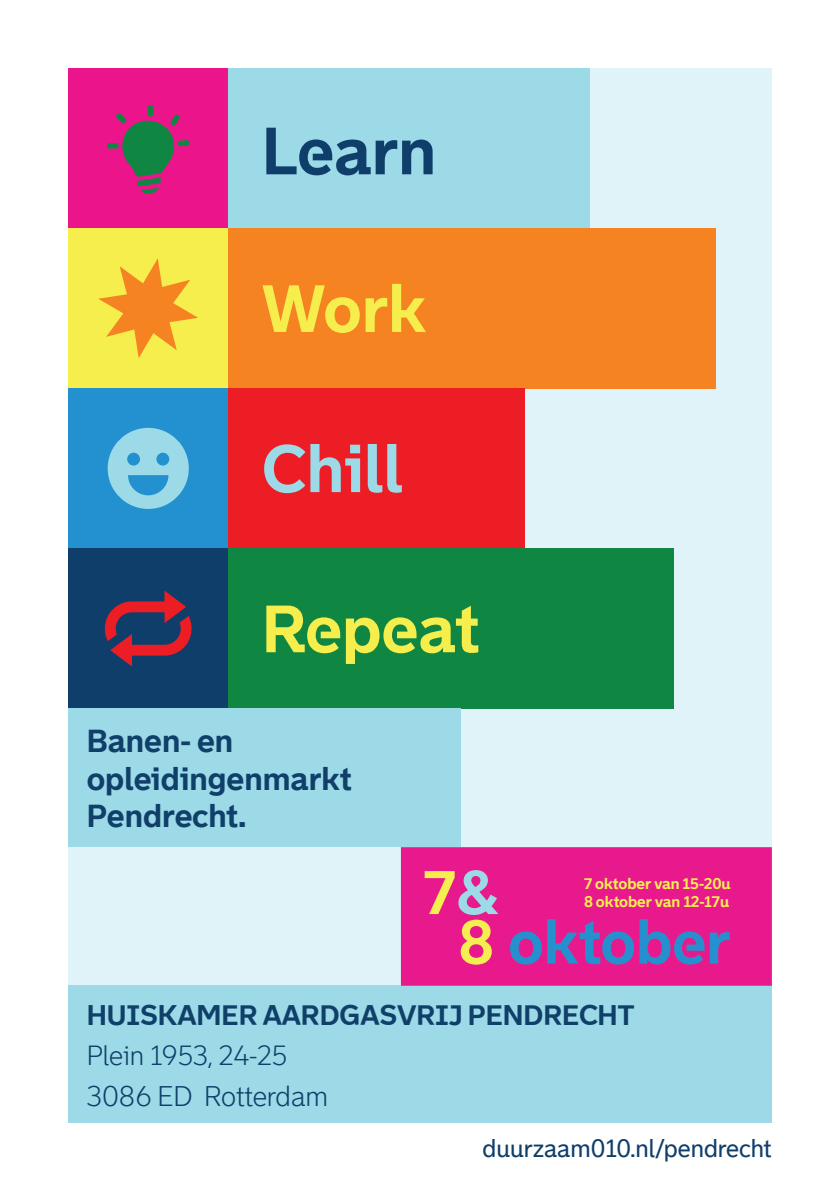
<style>
.page{position:relative;width:840px;height:1191px;background:#fff}
.page>*{position:absolute;margin:0;border:0;box-sizing:border-box;transform-origin:0 0}
.t1{font:65px "Bolder Heading";color:#f5ee4d}
.t2{font:65px "Bolder Heading";color:#103e6a}
.t3{font:65px "Bolder Heading";color:#9cdae8}
.t4{font:60px/49.6px "Bolder Heading";color:#2690cf}
.t5{font:700 31.4px/37.6px "Bolder";color:#103f69}
.t6{font:700 27.8px "Bolder";color:#103f69}
.t7{font:300 27.8px "Bolder";color:#103f69}
.t8{font:300 27px "Bolder";color:#103f69}
.t9{font:24px "Bolder";color:#103e6a}
.t10{font:700 15.2px/18.2px "Bolder";color:#f4ee50}
.s1{color:#f4ee50}
.s2{color:#9cdae8}
</style>
<div class="page">
<div style="left:68px;top:68px;width:703px;height:1055px;background:#dff3f8"></div>
<div style="left:68px;top:68px;width:160px;height:160px;background:#eb148b"></div>
<svg style="left:107px;top:105px;width:82px;height:89px"></svg>
<div style="left:68px;top:228px;width:160px;height:160px;background:#f5ee4d"></div>
<svg style="left:98px;top:258px;width:100px;height:100px"></svg>
<div style="left:68px;top:388px;width:160px;height:160px;background:#2391d0"></div>
<div style="left:108px;top:428px;width:81px;height:81px;background:#9cdae8;border-radius:50%"></div>
<div style="left:127px;top:453px;width:13px;height:12px;background:#2391d0;border-radius:50%"></div>
<div style="left:156px;top:453px;width:13px;height:12px;background:#2391d0;border-radius:50%"></div>
<svg style="left:128px;top:475px;width:40px;height:20px"></svg>
<div style="left:68px;top:548px;width:160px;height:160px;background:#103e6a"></div>
<svg style="left:104px;top:590px;width:88px;height:76px"></svg>
<div style="left:228px;top:68px;width:361px;height:160px;background:#9cdae8"></div>
<div style="left:228px;top:228px;width:487px;height:160px;background:#f58322"></div>
<div style="left:228px;top:388px;width:297px;height:160px;background:#ec1d25"></div>
<div style="left:228px;top:548px;width:446px;height:160px;background:#0f8742"></div>
<div style="left:68px;top:708px;width:392px;height:139px;background:#9cdae8"></div>
<div style="left:68px;top:985px;width:703px;height:138px;background:#9cdae8"></div>
<div style="left:400px;top:847px;width:371px;height:138px;background:#e8198c"></div>
<p class="t2" style="left:262px;top:111px;width:176px">Learn</p>
<p class="t1" style="left:262px;top:268px;width:166px">Work</p>
<p class="t3" style="left:262px;top:428px;width:143px">Chill</p>
<p class="t1" style="left:262px;top:588px;width:220px">Repeat</p>
<p class="t5" style="left:87px;top:721px;width:267px">Banen- en opleidingenmarkt<br>Pendrecht.</p>
<h2 class="t4" style="left:458px;top:867px;width:273px;text-indent:-35px"><span class="s1">7</span><span class="s2">&amp;<br></span><span class="s1">8</span> oktober</h2>
<p class="t6" style="left:87px;top:997px;width:549px">HUISKAMER AARDGASVRIJ PENDRECHT</p>
<p class="t8" style="left:87px;top:1039px;width:202px">Plein 1953, 24-25</p>
<p class="t7" style="left:87px;top:1079px;width:243px">3086 ED Rotterdam</p>
<p class="t10" style="left:583px;top:874px;width:148px">7 oktober van 15-20u<br>8 oktober van 12-17u</p>
<p class="t9" style="left:482px;top:1134px;width:290px">duurzaam010.nl/pendrecht</p>
</div>
